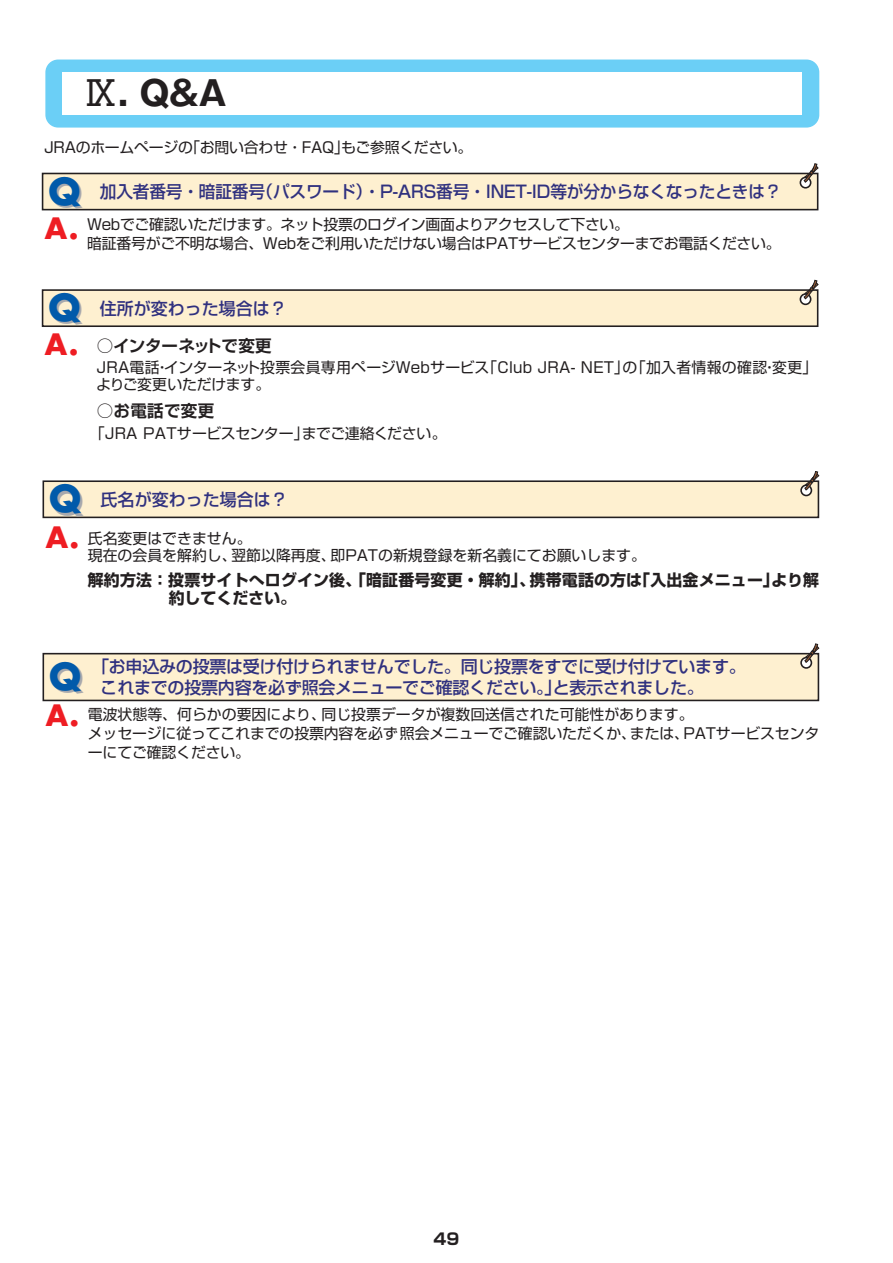
<style>
.page{position:relative;width:893px;height:1263px;background:#fff}
.page>*{position:absolute;margin:0;border:0;box-sizing:border-box;transform-origin:0 0}
.t1{font:700 36.15px "Futura";color:#015aaa}
.t2{font:700 34.05px "Gothic MB101 Pr 5";color:#231f20}
.t3{font:700 28.65px "Futura";color:#ee1d23}
.t4{font:500 16.95px "Shin Go Pr 5";letter-spacing:-.015em;color:#30317f}
.t5{font:700 16.5px "Shin Go Pr 5 De";letter-spacing:-.005em;color:#231f20}
.t6{font:700 16.5px "Shin Go Pr 5 De";letter-spacing:.02em;color:#231f20}
.t7{font:700 15.9px/18px "Shin Go Pr 5";letter-spacing:.01em;color:#231f20}
.t8{font:14.85px/19.2px "Shin Go Pr 5";letter-spacing:-.01em;color:#231f20}
.t9{font:14.85px "Shin Go Pr 5";letter-spacing:.02em;color:#231f20}
.t10{font:14.85px "Shin Go Pr 5";letter-spacing:-.035em;color:#231f20}
.s1{font-weight:400}
</style>
<div class="page">
<div style="left:45px;top:60px;width:774px;height:68px;background:#6bcff6;border-radius:13px"></div>
<div style="left:62px;top:72px;width:740px;height:43px;background:#fff"></div>
<svg style="left:43px;top:643px;width:776px;height:59px"></svg>
<svg style="left:43px;top:471px;width:776px;height:48px"></svg>
<svg style="left:42px;top:163px;width:776px;height:48px"></svg>
<svg style="left:42px;top:280px;width:776px;height:47px"></svg>
<h2 class="t2" style="left:84px;top:65px;width:144px"><span class="s1">Ⅸ</span> Q. &amp;A</h2>
<p class="t8" style="left:45px;top:137px;width:150px">JRAのホームページの</p>
<p class="t8" style="left:185px;top:137px;width:165px">「お問い合わせ・FAQ」</p>
<p class="t8" style="left:341px;top:137px;width:133px">もご参照ください。</p>
<h1 class="t1" style="left:48px;top:166px;width:34px">Q</h1>
<h3 class="t3" style="left:45px;top:207px;width:35px">A.</h3>
<p class="t4" style="left:257px;top:177px;width:526px">（パスワード）・P-ARS番号・INET-ID等が分からなくなったときは?</p>
<p class="t4" style="left:100px;top:177px;width:167px">加入者番号・暗証番号</p>
<p class="t8" style="left:87px;top:213px;width:695px">Webでご確認いただけます。ネット投票のログイン画面よりアクセスして下さい。<br>暗証番号がご不明な場合、Webをご利用いただけない場合はPATサービスセンターまでお電話ください。</p>
<h1 class="t1" style="left:48px;top:283px;width:34px">Q</h1>
<h3 class="t3" style="left:45px;top:324px;width:35px">A.</h3>
<p class="t4" style="left:100px;top:295px;width:189px">住所が変わった場合は?</p>
<p class="t5" style="left:97px;top:332px;width:177px">○インターネットで変更</p>
<p class="t9" style="left:97px;top:355px;width:394px">JRA電話インターネット投票会員専用ページWebサービス</p>
<p class="t9" style="left:482px;top:355px;width:337px">「Club JRA- NET 「の」 加入者情報の確認変更「</p>
<p class="t8" style="left:96px;top:357px;width:175px;line-height:17px;text-indent:58px">・<br>よりご変更いただけます。</p>
<p class="t8" style="left:762px;top:356px;width:16px">・</p>
<p class="t6" style="left:97px;top:397px;width:119px">○お電話で変更</p>
<p class="t8" style="left:90px;top:422px;width:220px">「JRA PATサービスセンター」</p>
<p class="t10" style="left:302px;top:421px;width:146px">までご連絡ください。</p>
<h1 class="t1" style="left:49px;top:474px;width:34px">Q</h1>
<h3 class="t3" style="left:45px;top:516px;width:35px">A.</h3>
<p class="t4" style="left:101px;top:485px;width:189px">氏名が変わった場合は?</p>
<p class="t8" style="left:88px;top:527px;width:165px">氏名変更はできません。</p>
<p class="t8" style="left:88px;top:544px;width:150px">現在の会員を解約し、</p>
<p class="t8" style="left:330px;top:544px;width:317px">即PATの新規登録を新名義にてお願いします。</p>
<p class="t8" style="left:231px;top:544px;width:106px">翌節以降再度、</p>
<p class="t7" style="left:169px;top:569px;width:368px;text-indent:-81px">解約方法：投票サイトへログイン後、「暗証番号変更・解約」、約してください。</p>
<p class="t7" style="left:530px;top:569px;width:114px">携帯電話の方は</p>
<p class="t7" style="left:634px;top:569px;width:146px">「入出金メニュー」</p>
<p class="t7" style="left:771px;top:569px;width:50px">より解</p>
<h1 class="t1" style="left:49px;top:651px;width:34px">Q</h1>
<p class="t4" style="left:92px;top:653px;width:655px">「お申込みの投票は受け付けられませんでした。同じ投票をすでに受け付けています。</p>
<p class="t4" style="left:101px;top:674px;width:462px">これまでの投票内容を必ず照会メニューでご確認ください。」</p>
<p class="t4" style="left:553px;top:674px;width:153px">と表示されました。</p>
<h3 class="t3" style="left:45px;top:695px;width:35px">A.</h3>
<p class="t8" style="left:322px;top:703px;width:374px">同じ投票データが複数回送信された可能性があります。</p>
<p class="t8" style="left:88px;top:703px;width:240px">電波状態等、何らかの要因により、</p>
<p class="t8" style="left:684px;top:722px;width:137px">PATサービスセンタ</p>
<p class="t8" style="left:88px;top:722px;width:550px">メッセージに従ってこれまでの投票内容を必ず照会メニューでご確認いただくか、ーにてご確認ください。</p>
<p class="t8" style="left:630px;top:722px;width:61px">または、</p>
<p class="t7" style="left:433px;top:1229px;width:27px">49</p>
</div>
